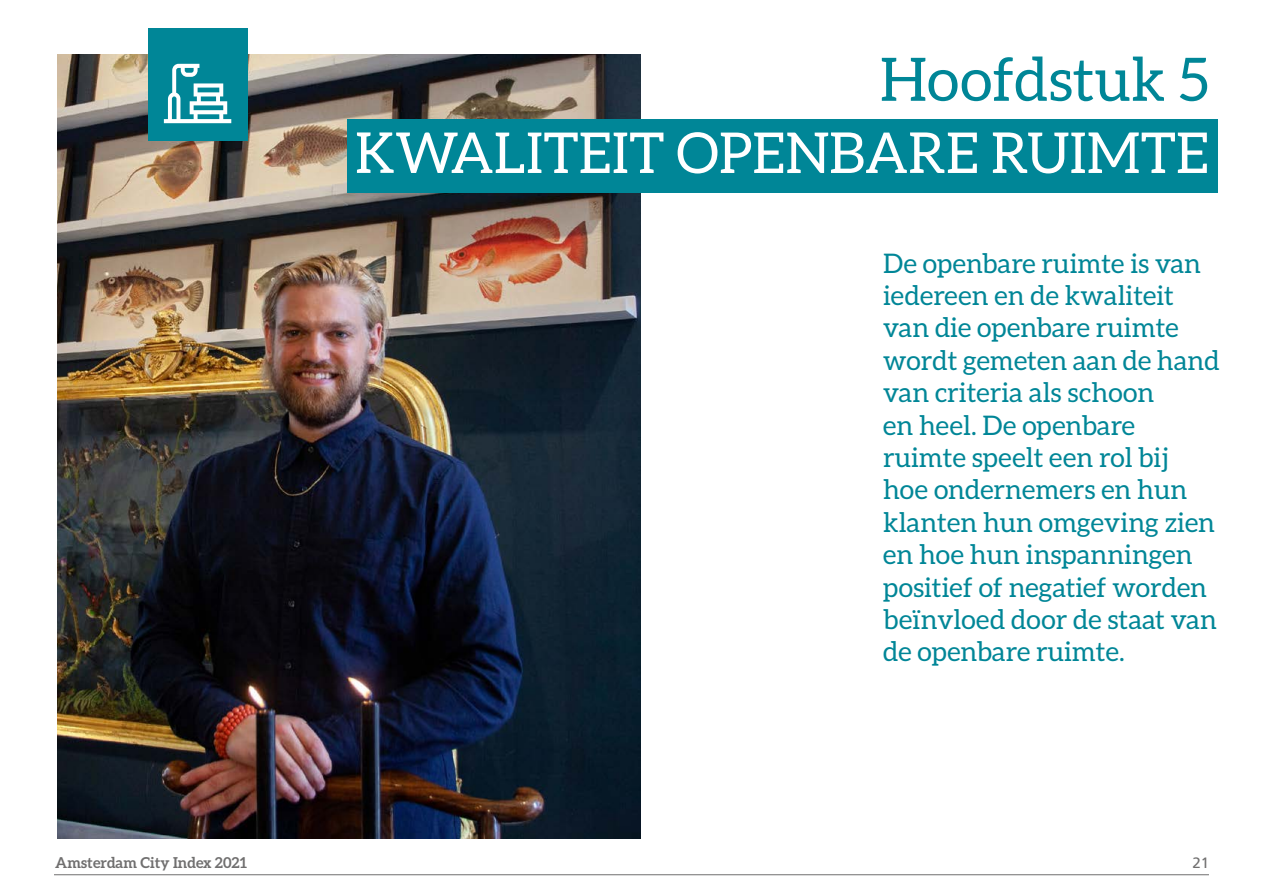
<style>
.page{position:relative;width:1263px;height:893px;background:#fff}
.page>*{position:absolute;margin:0;border:0;box-sizing:border-box;transform-origin:0 0}
.t1{font:60px "Aleo";color:#008697}
.t2{font:56.4px "Aleo";color:#fff}
.t3{font:27px/32.4px "Aleo";color:#008697}
.t4{font:700 15px "Aleo";color:#706f6f}
.t5{font:15px "Frutiger LT Std";color:#706f6f}
</style>
<div class="page">
<hr style="left:54px;top:874px;width:1155px;height:1px;background:#706f6f">
<img style="left:57px;top:54px;width:583px;height:785px">
<div style="left:148px;top:29px;width:99px;height:112px;background:#008697"></div>
<svg style="left:164px;top:64px;width:67px;height:59px"></svg>
<div style="left:347px;top:119px;width:870px;height:73px;background:#008697"></div>
<h1 class="t1" style="left:880px;top:46px;width:331px">Hoofdstuk 5</h1>
<h2 class="t2" style="left:355px;top:121px;width:855px">KWALITEIT OPENBARE RUIMTE</h2>
<p class="t3" style="left:883px;top:246px;width:338px">De openbare ruimte is van iedereen en de kwaliteit van die openbare ruimte wordt gemeten aan de hand van criteria als schoon<br>en heel. De openbare ruimte speelt een rol bij hoe ondernemers en hun klanten hun omgeving zien en hoe hun inspanningen positief of negatief worden beïnvloed door de staat van de openbare ruimte.</p>
<p class="t4" style="left:55px;top:854px;width:193px">Amsterdam City Index 2021</p>
<p class="t5" style="left:1192px;top:854px;width:18px">21</p>
</div>
